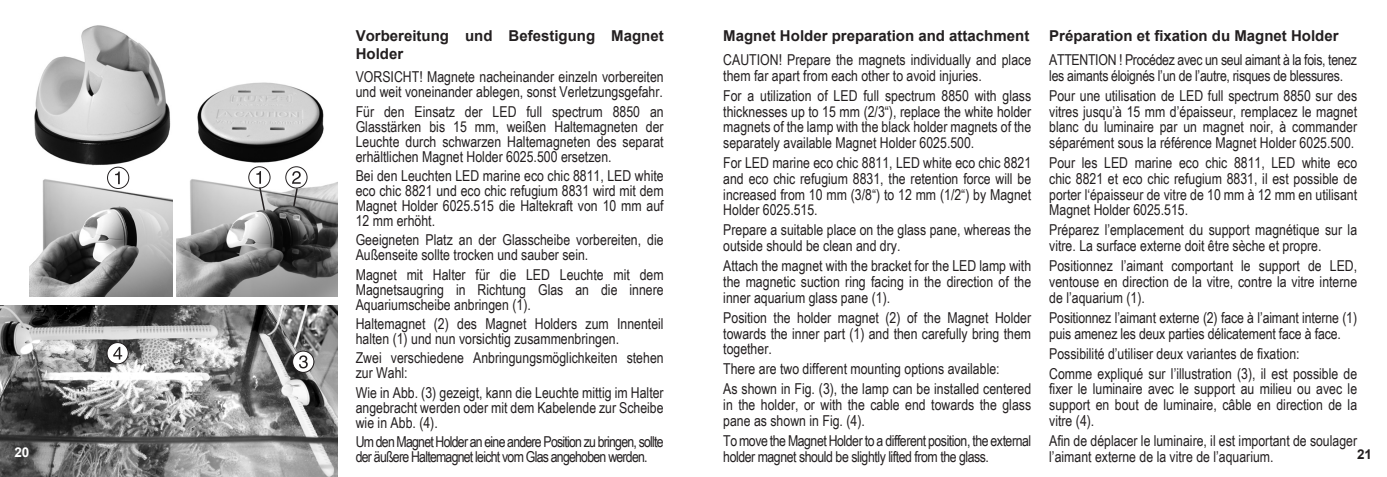
<style>
.page{position:relative;width:1387px;height:477px;background:#fff}
.page>*{position:absolute;margin:0;border:0;box-sizing:border-box;transform-origin:0 0}
.t1{font:15px/15.8px "Arial Narrow";color:#231f20}
.t2{font:700 15px/18px "Arial";color:#231f20}
.t3{font:15px/15px "Arial Narrow";letter-spacing:-.05em;color:#231f20}
.t4{font:15px/15.8px "Arial Narrow";letter-spacing:-.03em;color:#231f20}
.t5{font:15px/15.8px "Arial Narrow";letter-spacing:-.02em;color:#231f20}
.t6{font:700 13.5px "Arial";color:#231f20}
.t7{font:700 13.5px "Arial";color:#fff}
</style>
<div class="page">
<img style="left:197px;top:82px;width:127px;height:81px">
<img style="left:0;top:305px;width:338px;height:171px">
<img style="left:30px;top:166px;width:143px;height:130px">
<img style="left:177px;top:169px;width:160px;height:127px">
<div style="left:107px;top:167px;width:22px;height:21px;border:1px solid #231f20;border-radius:50%"></div>
<svg style="left:115px;top:171px;width:5px;height:13px"></svg>
<div style="left:286px;top:166px;width:21px;height:22px;border:1px solid #231f20;border-radius:50%"></div>
<svg style="left:292px;top:171px;width:9px;height:37px"></svg>
<div style="left:249px;top:166px;width:21px;height:22px;border:1px solid #231f20;border-radius:50%"></div>
<svg style="left:256px;top:171px;width:10px;height:41px"></svg>
<div style="left:293px;top:351px;width:21px;height:21px;background:#fff;border-radius:50%"></div>
<div style="left:292px;top:350px;width:22px;height:22px;border:1px solid #231f20;border-radius:50%"></div>
<svg style="left:299px;top:355px;width:9px;height:13px"></svg>
<div style="left:107px;top:342px;width:21px;height:21px;background:#fff;border-radius:50%"></div>
<div style="left:107px;top:342px;width:21px;height:21px;border:1px solid #231f20;border-radius:50%"></div>
<svg style="left:113px;top:346px;width:9px;height:13px"></svg>
<img style="left:34px;top:25px;width:137px;height:141px">
<p class="t7" style="left:14px;top:442px;width:17px">20</p>
<p class="t2" style="left:356px;top:27px;width:309px">Vorbereitung und Befestigung Magnet<br>Holder</p>
<p class="t1" style="left:356px;top:69px;width:309px;line-height:15px">VORSICHT! Magnete nacheinander einzeln vorbereiten und weit voneinander ablegen, sonst Verletzungsgefahr.</p>
<p class="t1" style="left:356px;top:103px;width:309px;line-height:15px;text-align:justify">Für den Einsatz der LED full spectrum 8850 an Glasstärken bis 15 mm, weißen Haltemagneten der Leuchte durch schwarzen Haltemagneten des separat erhältlichen Magnet Holder 6025.500 ersetzen.</p>
<p class="t1" style="left:356px;top:167px;width:309px;line-height:15px;text-align:justify">Bei den Leuchten LED marine eco chic 8811, LED white eco chic 8821 und eco chic refugium 8831 wird mit dem Magnet Holder 6025.515 die Haltekraft von 10 mm auf 12 mm erhöht.</p>
<p class="t1" style="left:356px;top:232px;width:309px;line-height:15px">Geeigneten Platz an der Glasscheibe vorbereiten, die<br>Außenseite sollte trocken und sauber sein.</p>
<p class="t1" style="left:356px;top:266px;width:309px;line-height:15px;text-align:justify">Magnet mit Halter für die LED Leuchte mit dem Magnetsaugring in Richtung Glas an die innere Aquariumscheibe anbringen (1).</p>
<p class="t1" style="left:356px;top:315px;width:309px;line-height:15px">Haltemagnet (2) des Magnet Holders zum Innenteil halten (1) und nun vorsichtig zusammenbringen.</p>
<p class="t1" style="left:356px;top:349px;width:309px;line-height:15px">Zwei verschiedene Anbringungsmöglichkeiten stehen zur Wahl:</p>
<p class="t1" style="left:356px;top:384px;width:309px;line-height:15px;text-align:justify">Wie in Abb. (3) gezeigt, kann die Leuchte mittig im Halter angebracht werden oder mit dem Kabelende zur Scheibe wie in Abb. (4).</p>
<p class="t3" style="left:356px;top:433px;width:309px">Um den Magnet Holder an eine andere Position zu bringen, sollte der äußere Haltemagnet leicht vom Glas angehoben werden.</p>
<p class="t2" style="left:723px;top:27px;width:307px">Magnet Holder preparation and attachment</p>
<p class="t1" style="left:723px;top:51px;width:309px">CAUTION! Prepare the magnets individually and place them far apart from each other to avoid injuries.</p>
<p class="t1" style="left:723px;top:87px;width:309px;text-align:justify">For a utilization of LED full spectrum 8850 with glass thicknesses up to 15 mm (2/3“), replace the white holder magnets of the lamp with the black holder magnets of the separately available Magnet Holder 6025.500.</p>
<p class="t1" style="left:723px;top:154px;width:309px;text-align:justify">For LED marine eco chic 8811, LED white eco chic 8821 and eco chic refugium 8831, the retention force will be increased from 10 mm (3/8“) to 12 mm (1/2“) by Magnet Holder 6025.515.</p>
<p class="t1" style="left:723px;top:221px;width:309px">Prepare a suitable place on the glass pane, whereas the outside should be clean and dry.</p>
<p class="t1" style="left:723px;top:257px;width:309px;text-align:justify">Attach the magnet with the bracket for the LED lamp with the magnetic suction ring facing in the direction of the inner aquarium glass pane (1).</p>
<p class="t1" style="left:723px;top:309px;width:309px;text-align:justify">Position the holder magnet (2) of the Magnet Holder towards the inner part (1) and then carefully bring them together.</p>
<p class="t1" style="left:723px;top:358px;width:309px;line-height:20px">There are two different mounting options available:<br>As shown in Fig. (3), the lamp can be installed centered</p>
<p class="t1" style="left:723px;top:396px;width:309px">in the holder, or with the cable end towards the glass pane as shown in Fig. (4).</p>
<p class="t4" style="left:723px;top:432px;width:309px">To move the Magnet Holder to a different position, the external holder magnet should be slightly lifted from the glass.</p>
<p class="t2" style="left:1049px;top:26px;width:291px">Préparation et fixation du Magnet Holder</p>
<p class="t5" style="left:1049px;top:51px;width:309px">ATTENTION ! Procédez avec un seul aimant à la fois, tenez les aimants éloignés l’un de l’autre, risques de blessures.</p>
<p class="t1" style="left:1049px;top:87px;width:309px;text-align:justify">Pour une utilisation de LED full spectrum 8850 sur des vitres jusqu’à 15 mm d’épaisseur, remplacez le magnet blanc du luminaire par un magnet noir, à commander séparément sous la référence Magnet Holder 6025.500.</p>
<p class="t1" style="left:1049px;top:154px;width:309px;text-align:justify">Pour les LED marine eco chic 8811, LED white eco chic 8821 et eco chic refugium 8831, il est possible de porter l‘épaisseur de vitre de 10 mm à 12 mm en utilisant Magnet Holder 6025.515.</p>
<p class="t1" style="left:1049px;top:221px;width:309px">Préparez l’emplacement du support magnétique sur la vitre. La surface externe doit être sèche et propre.</p>
<p class="t1" style="left:1049px;top:257px;width:309px;text-align:justify">Positionnez l’aimant comportant le support de LED, ventouse en direction de la vitre, contre la vitre interne de l’aquarium (1).</p>
<p class="t1" style="left:1049px;top:309px;width:309px">Positionnez l’aimant externe (2) face à l’aimant interne (1) puis amenez les deux parties délicatement face à face.</p>
<p class="t1" style="left:1049px;top:342px;width:309px;line-height:20px">Possibilité d’utiliser deux variantes de fixation:<br>Comme expliqué sur l’illustration (3), il est possible de</p>
<p class="t1" style="left:1049px;top:380px;width:309px;text-align:justify">fixer le luminaire avec le support au milieu ou avec le support en bout de luminaire, câble en direction de la vitre (4).</p>
<p class="t1" style="left:1049px;top:432px;width:309px">Afin de déplacer le luminaire, il est important de soulager l’aimant externe de la vitre de l’aquarium.</p>
<p class="t6" style="left:1356px;top:444px;width:16px">21</p>
</div>
